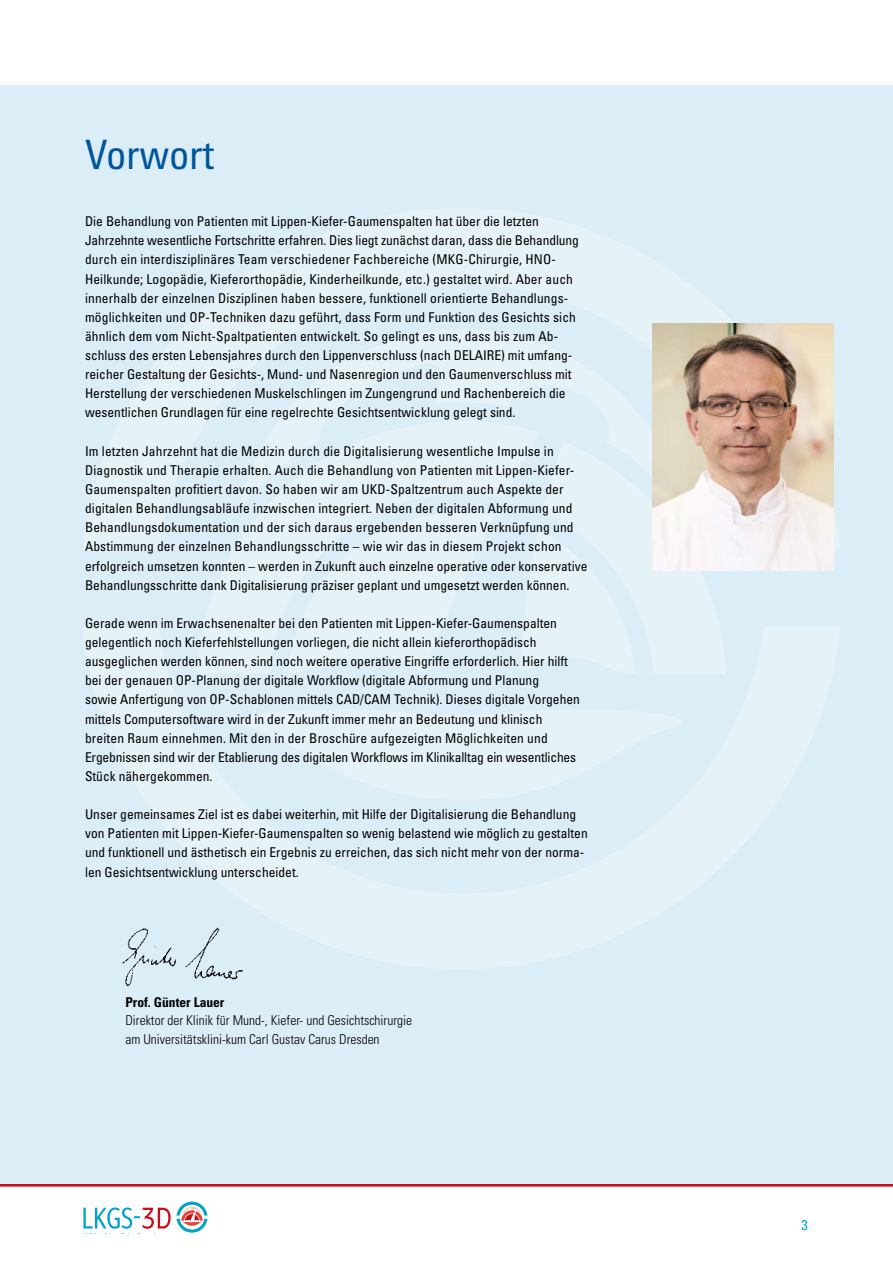
<style>
.page{position:relative;width:893px;height:1263px;background:#fff}
.page>*{position:absolute;margin:0;border:0;box-sizing:border-box;transform-origin:0 0}
.t1{font:condensed 40.5px "Univers LT";color:#00569d}
.t2{font:condensed 14.25px "Univers LT";color:#00a3cb}
.t3{font:condensed 13.5px/19.2px "Univers LT Std";color:#000}
.t4{font:300 condensed 13.5px/18.8px "Univers LT Std";color:#000}
.t5{font:700 condensed 13.5px "Univers LT Std";color:#000}
</style>
<div class="page">
<svg style="left:83px;top:1207px;width:88px;height:22px"></svg>
<svg style="left:177px;top:1202px;width:30px;height:31px"></svg>
<hr style="left:0;top:1183px;width:893px;height:3px;background:#c90b16">
<div style="left:0;top:85px;width:893px;height:1098px;background:#dbedf6"></div>
<img style="left:653px;top:323px;width:180px;height:247px">
<img style="left:122px;top:927px;width:121px;height:59px">
<h1 class="t1" style="left:85px;top:129px;width:130px">Vorwort</h1>
<p class="t3" style="left:85px;top:212px;width:495px">Die Behandlung von Patienten mit Lippen-Kiefer-Gaumenspalten hat über die letzten Jahrzehnte wesentliche Fortschritte erfahren. Dies liegt zunächst daran, dass die Behandlung durch ein interdisziplinäres Team verschiedener Fachbereiche (MKG-Chirurgie, HNO-Heilkunde; Logopädie, Kieferorthopädie, Kinderheilkunde, etc.) gestaltet wird. Aber auch innerhalb der einzelnen Disziplinen haben bessere, funktionell orientierte Behandlungs&shy;möglichkeiten und OP-Techniken dazu geführt, dass Form und Funktion des Gesichts sich ähnlich dem vom Nicht-Spaltpatienten entwickelt. So gelingt es uns, dass bis zum Ab&shy;schluss des ersten Lebensjahres durch den Lippenverschluss (nach DELAIRE) mit umfang&shy;reicher Gestaltung der Gesichts-, Mund- und Nasenregion und den Gaumenverschluss mit Herstellung der verschiedenen Muskelschlingen im Zungengrund und Rachenbereich die wesentlichen Grundlagen für eine regelrechte Gesichtsentwicklung gelegt sind.</p>
<p class="t3" style="left:85px;top:441px;width:504px">Im letzten Jahrzehnt hat die Medizin durch die Digitalisierung wesentliche Impulse in Diagnostik und Therapie erhalten. Auch die Behandlung von Patienten mit Lippen-Kiefer-Gaumenspalten profitiert davon. So haben wir am UKD-Spaltzentrum auch Aspekte der digitalen Behandlungsabläufe inzwischen integriert. Neben der digitalen Abformung und Behandlungsdokumentation und der sich daraus ergebenden besseren Verknüpfung und Abstimmung der einzelnen Behandlungsschritte – wie wir das in diesem Projekt schon erfolgreich umsetzen konnten – werden in Zukunft auch einzelne operative oder konservative Behandlungsschritte dank Digitalisierung präziser geplant und umgesetzt werden können.</p>
<p class="t3" style="left:85px;top:613px;width:496px">Gerade wenn im Erwachsenenalter bei den Patienten mit Lippen-Kiefer-Gaumenspalten gelegentlich noch Kieferfehlstellungen vorliegen, die nicht allein kieferorthopädisch ausgeglichen werden können, sind noch weitere operative Eingriffe erforderlich. Hier hilft bei der genauen OP-Planung der digitale Workflow (digitale Abformung und Planung<br>sowie Anfertigung von OP-Schablonen mittels CAD/CAM Technik). Dieses digitale Vorgehen mittels Computersoftware wird in der Zukunft immer mehr an Bedeutung und klinisch breiten Raum einnehmen. Mit den in der Broschüre aufgezeigten Möglichkeiten und Ergebnissen sind wir der Etablierung des digitalen Workflows im Klinikalltag ein wesentliches Stück nähergekommen.</p>
<p class="t3" style="left:85px;top:805px;width:504px">Unser gemeinsames Ziel ist es dabei weiterhin, mit Hilfe der Digitalisierung die Behandlung von Patienten mit Lippen-Kiefer-Gaumenspalten so wenig belastend wie möglich zu gestalten und funktionell und ästhetisch ein Ergebnis zu erreichen, das sich nicht mehr von der norma&shy;len Gesichtsentwicklung unterscheidet.</p>
<p class="t5" style="left:125px;top:993px;width:100px">Prof. Günter Lauer</p>
<p class="t4" style="left:125px;top:1011px;width:288px">Direktor der Klinik für Mund-, Kiefer- und Gesichtschirurgie am Universitätsklini-kum Carl Gustav Carus Dresden</p>
<p class="t2" style="left:802px;top:1216px;width:8px">3</p>
</div>
